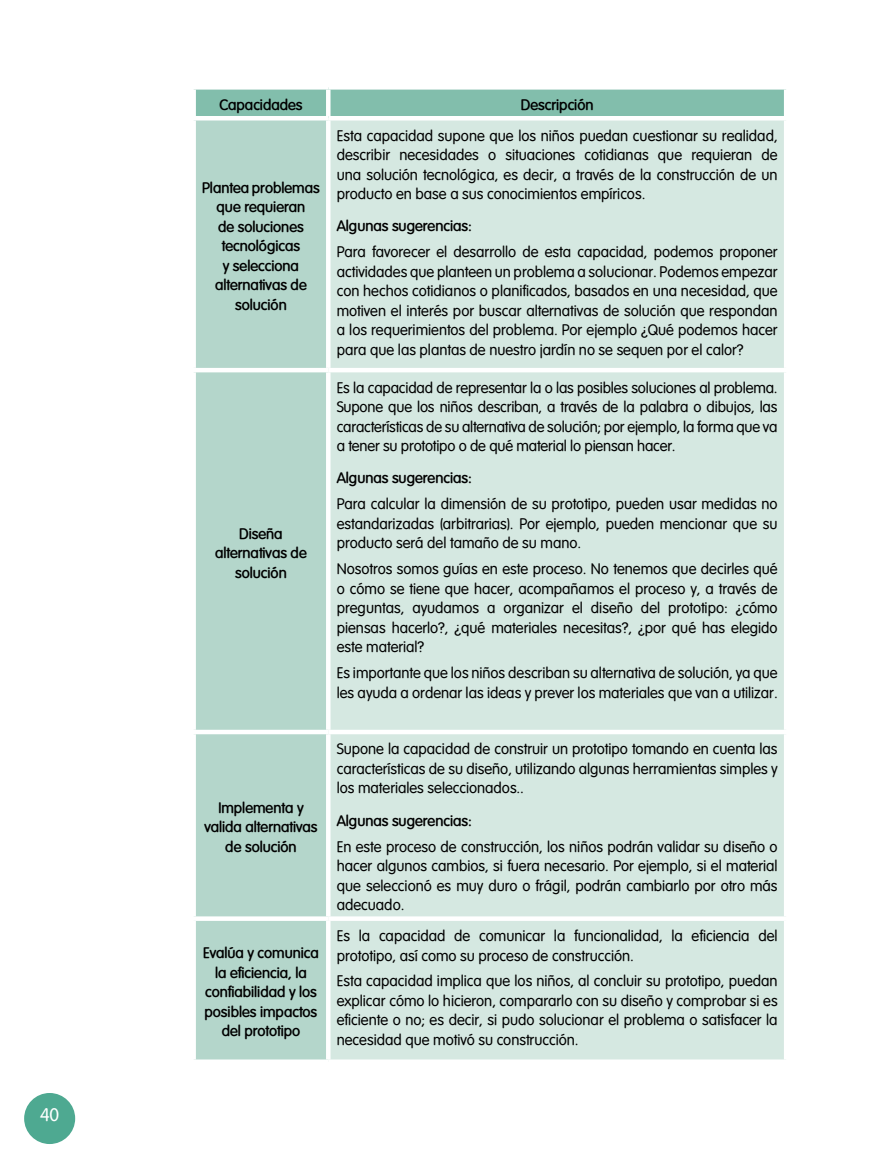
<style>
.page{position:relative;width:872px;height:1170px;background:#fff}
.page>*{position:absolute;margin:0;border:0;box-sizing:border-box;transform-origin:0 0}
.t1{font:18px "Vogel Normal";color:#fff}
.t2{font:15px/19.5px "Vogel Normal";color:#000;text-align:justify}
.t3{font:700 15px/19.5px "Vogel";color:#000;text-align:center}
</style>
<div class="page">
<div style="left:24px;top:1092px;width:51px;height:51px;background:#4ea991;border-radius:50%"></div>
<div style="left:196px;top:90px;width:588px;height:26px;background:#82beac"></div>
<div style="left:196px;top:120px;width:130px;height:939px;background:#b4d6cb"></div>
<div style="left:330px;top:120px;width:454px;height:939px;background:#d5e8e1"></div>
<hr style="left:326px;top:90px;width:4px;height:26px;background:#fff">
<hr style="left:191px;top:368px;width:137px;height:4px;background:#fff">
<hr style="left:328px;top:368px;width:460px;height:4px;background:#fff">
<div style="left:191px;top:729px;width:137px;height:5px;background:#fff"></div>
<div style="left:328px;top:729px;width:460px;height:5px;background:#fff"></div>
<svg style="left:194px;top:916px;width:134px;height:4px"></svg>
<svg style="left:328px;top:916px;width:458px;height:4px"></svg>
<svg style="left:194px;top:1059px;width:134px;height:1px"></svg>
<svg style="left:328px;top:1059px;width:458px;height:1px"></svg>
<p class="t1" style="left:40px;top:1104px;width:21px">40</p>
<p class="t3" style="left:219px;top:94px;width:85px">Capacidades</p>
<p class="t3" style="left:521px;top:94px;width:74px">Descripción</p>
<p class="t3" style="left:202px;top:177px;width:119px">Plantea problemas que requieran<br>de soluciones tecnológicas<br>y selecciona alternativas de solución</p>
<p class="t3" style="left:215px;top:523px;width:93px">Diseña alternativas de solución</p>
<p class="t3" style="left:204px;top:797px;width:115px">Implementa y valida alternativas de solución</p>
<p class="t3" style="left:203px;top:942px;width:117px">Evalúa y comunica la eficiencia, la confiabilidad y los posibles impactos del prototipo</p>
<p class="t2" style="left:337px;top:126px;width:442px">Esta capacidad supone que los niños puedan cuestionar su realidad, describir necesidades o situaciones cotidianas que requieran de una solución tecnológica, es decir, a través de la construcción de un producto en base a sus conocimientos empíricos.</p>
<p class="t3" style="left:337px;top:216px;width:136px">Algunas sugerencias:</p>
<p class="t2" style="left:337px;top:242px;width:442px">Para favorecer el desarrollo de esta capacidad, podemos proponer actividades que planteen un problema a solucionar. Podemos empezar con hechos cotidianos o planificados, basados en una necesidad, que motiven el interés por buscar alternativas de solución que respondan a los requerimientos del problema. Por ejemplo ¿Qué podemos hacer para que las plantas de nuestro jardín no se sequen por el calor?</p>
<p class="t2" style="left:337px;top:377px;width:442px">Es la capacidad de representar la o las posibles soluciones al problema.<br>Supone que los niños describan, a través de la palabra o dibujos, las características de su alternativa de solución; por ejemplo, la forma que va a tener su prototipo o de qué material lo piensan hacer.</p>
<p class="t3" style="left:337px;top:468px;width:136px">Algunas sugerencias:</p>
<p class="t2" style="left:337px;top:494px;width:442px">Para calcular la dimensión de su prototipo, pueden usar medidas no estandarizadas (arbitrarias). Por ejemplo, pueden mencionar que su producto será del tamaño de su mano.</p>
<p class="t2" style="left:337px;top:559px;width:442px">Nosotros somos guías en este proceso. No tenemos que decirles qué o cómo se tiene que hacer, acompañamos el proceso y, a través de preguntas, ayudamos a organizar el diseño del prototipo: ¿cómo piensas hacerlo?, ¿qué materiales necesitas?, ¿por qué has elegido este material?</p>
<p class="t2" style="left:337px;top:663px;width:442px">Es importante que los niños describan su alternativa de solución, ya que les ayuda a ordenar las ideas y prever los materiales que van a utilizar.</p>
<p class="t2" style="left:337px;top:739px;width:442px">Supone la capacidad de construir un prototipo tomando en cuenta las características de su diseño, utilizando algunas herramientas simples y los materiales seleccionados..</p>
<p class="t3" style="left:337px;top:810px;width:136px">Algunas sugerencias:</p>
<p class="t2" style="left:337px;top:836px;width:442px">En este proceso de construcción, los niños podrán validar su diseño o hacer algunos cambios, si fuera necesario. Por ejemplo, si el material que seleccionó es muy duro o frágil, podrán cambiarlo por otro más adecuado.</p>
<p class="t2" style="left:337px;top:925px;width:442px">Es la capacidad de comunicar la funcionalidad, la eficiencia del prototipo, así como su proceso de construcción.</p>
<p class="t2" style="left:337px;top:971px;width:442px">Esta capacidad implica que los niños, al concluir su prototipo, puedan explicar cómo lo hicieron, compararlo con su diseño y comprobar si es eficiente o no; es decir, si pudo solucionar el problema o satisfacer la necesidad que motivó su construcción.</p>
</div>
